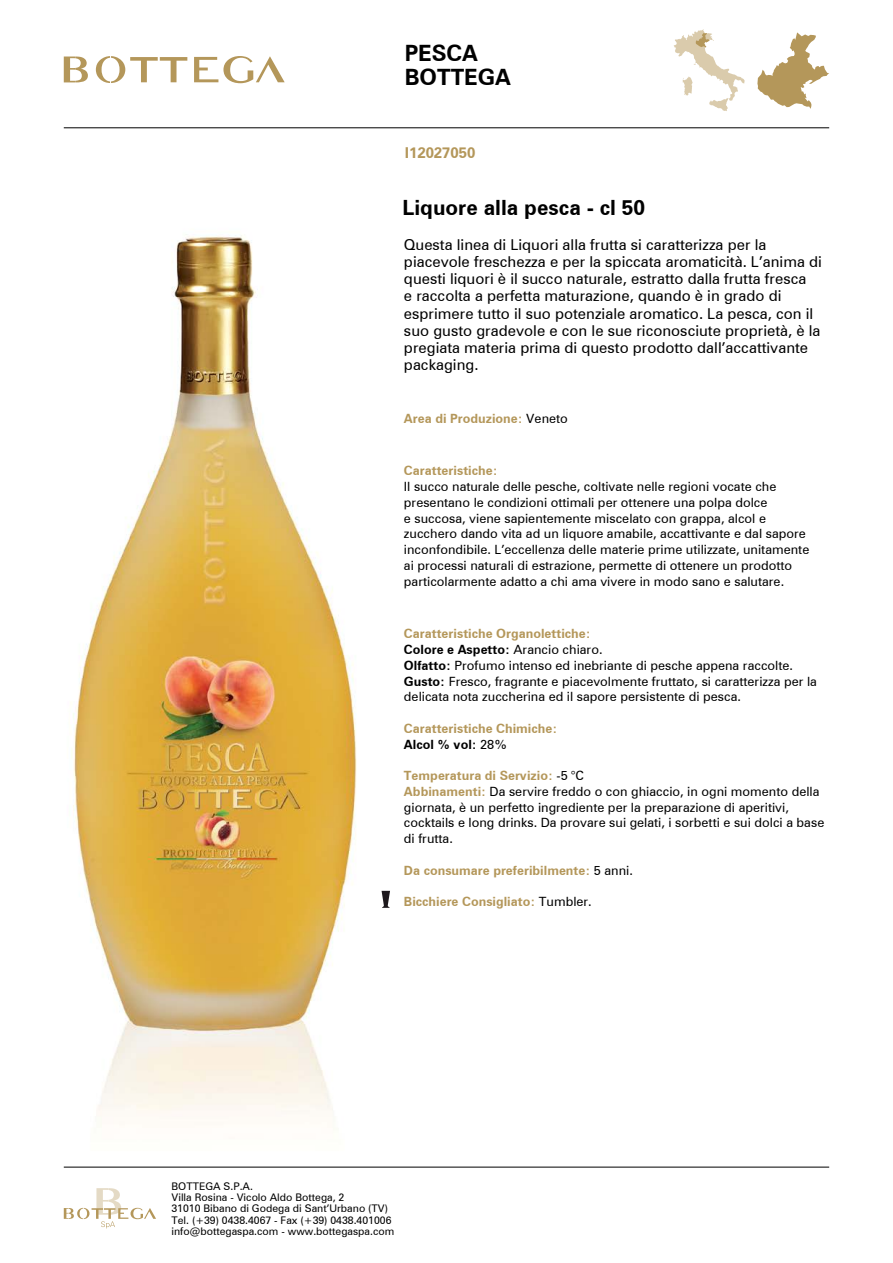
<style>
.page{position:relative;width:893px;height:1263px;background:#fff}
.page>*{position:absolute;margin:0;border:0;box-sizing:border-box;transform-origin:0 0}
.t1{font:700 22.5px/24px "Zurich BT";color:#000}
.t2{font:700 21px "Zurich BT";color:#000}
.t3{font:15px/17.2px "Zurich BT";color:#000}
.t4{font:700 15px "Zurich BT";color:#b4975a}
.t5{font:12.75px/15.8px "Zurich BT";color:#000}
.t6{font:700 12.75px/15.8px "Zurich BT";color:#b4975a}
.t7{font:10.5px/11.2px "Zurich BT";color:#000}
.s1{font-weight:400;color:#000}
.s2{font-weight:700;color:#b4975a}
.s3{font-weight:700}
.s4{color:#000}
</style>
<div class="page">
<hr style="left:64px;top:128px;width:765px;height:1px;background:#000">
<hr style="left:64px;top:1167px;width:765px;height:1px;background:#000">
<svg style="left:64px;top:1188px;width:92px;height:40px"></svg>
<svg style="left:757px;top:32px;width:72px;height:77px"></svg>
<svg style="left:674px;top:29px;width:71px;height:82px"></svg>
<svg style="left:64px;top:57px;width:24px;height:25px"></svg>
<svg style="left:194px;top:56px;width:91px;height:27px"></svg>
<svg style="left:96px;top:56px;width:91px;height:27px"></svg>
<img style="left:73px;top:235px;width:284px;height:892px">
<svg style="left:382px;top:891px;width:8px;height:17px"></svg>
<h1 class="t1" style="left:405px;top:41px;width:108px">PESCA<br>BOTTEGA</h1>
<p class="t4" style="left:405px;top:143px;width:72px">I12027050</p>
<h2 class="t2" style="left:403px;top:195px;width:244px">Liquore alla pesca - cl 50</h2>
<p class="t3" style="left:404px;top:235px;width:419px">Questa linea di Liquori alla frutta si caratterizza per la piacevole freschezza e per la spiccata aromaticità. L’anima di questi liquori è il succo naturale, estratto dalla frutta fresca<br>e raccolta a perfetta maturazione, quando è in grado di esprimere tutto il suo potenziale aromatico. La pesca, con il suo gusto gradevole e con le sue riconosciute proprietà, è la pregiata materia prima di questo prodotto dall’accattivante packaging.</p>
<p class="t6" style="left:404px;top:410px;width:165px">Area di Produzione: <span class="s1">Veneto</span></p>
<p class="t6" style="left:404px;top:463px;width:95px">Caratteristiche:</p>
<p class="t5" style="left:404px;top:479px;width:407px">Il succo naturale delle pesche, coltivate nelle regioni vocate che presentano le condizioni ottimali per ottenere una polpa dolce<br>e succosa, viene sapientemente miscelato con grappa, alcol e zucchero dando vita ad un liquore amabile, accattivante e dal sapore inconfondibile. L’eccellenza delle materie prime utilizzate, unitamente ai processi naturali di estrazione, permette di ottenere un prodotto particolarmente adatto a chi ama vivere in modo sano e salutare.</p>
<p class="t5" style="left:404px;top:626px;width:414px"><span class="s2">Caratteristiche Organolettiche:<br></span><span class="s3">Colore e Aspetto:</span> Arancio chiaro.<br><span class="s3">Olfatto:</span> Profumo intenso ed inebriante di pesche appena raccolte.<br><span class="s3">Gusto:</span> Fresco, fragrante e piacevolmente fruttato, si caratterizza per la delicata nota zuccherina ed il sapore persistente di pesca.</p>
<p class="t6" style="left:404px;top:720px;width:155px">Caratteristiche Chimiche:<br><span class="s4">Alcol % vol:</span> <span class="s1">28%</span></p>
<p class="t5" style="left:404px;top:768px;width:422px"><span class="s2">Temperatura di Servizio:</span> -5 °C<br><span class="s2">Abbinamenti:</span> Da servire freddo o con ghiaccio, in ogni momento della giornata, è un perfetto ingrediente per la preparazione di aperitivi, cocktails e long drinks. Da provare sui gelati, i sorbetti e sui dolci a base di frutta.</p>
<p class="t6" style="left:404px;top:862px;width:230px">Da consumare preferibilmente: <span class="s1">5 anni.</span></p>
<p class="t6" style="left:404px;top:894px;width:189px">Bicchiere Consigliato: <span class="s1">Tumbler.</span></p>
<p class="t7" style="left:171px;top:1180px;width:224px">BOTTEGA S.P.A.<br>Villa Rosina - Vicolo Aldo Bottega, 2<br>31010 Bibano di Godega di Sant’Urbano (TV)<br>Tel. (+39) 0438.4067 - Fax (+39) 0438.401006 info@bottegaspa.com - www.bottegaspa.com</p>
</div>
